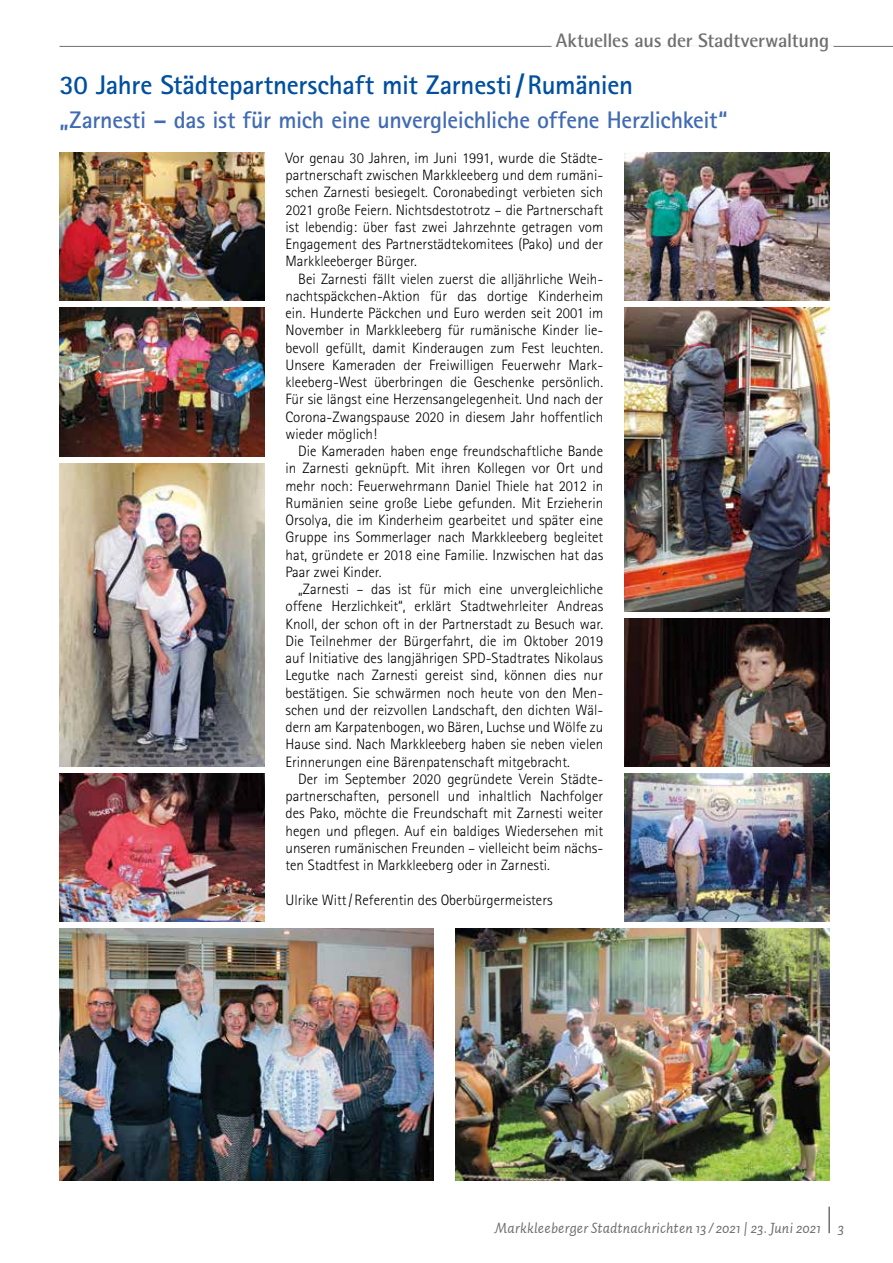
<style>
.page{position:relative;width:893px;height:1263px;background:#fff}
.page>*{position:absolute;margin:0;border:0;box-sizing:border-box;transform-origin:0 0}
.t1{font:700 27px "Rotis Sans Serif";letter-spacing:-.01em;color:#004f9f}
.t2{font:700 24px "Rotis Sans Serif";letter-spacing:-.015em;color:#416bb2}
.t3{font:700 19.5px "Rotis Semi Sans";letter-spacing:-.01em;color:#706f6f}
.t4{font:300 15px/17.2px "Rotis Sans Serif";color:#000;text-align:justify}
.t5{font:italic 15px "Auto 2";letter-spacing:.01em;color:#706f6f}
</style>
<div class="page">
<hr style="left:828px;top:1206px;width:2px;height:27px;background:#706f6f">
<hr style="left:60px;top:46px;width:833px;height:1px;background:#706f6f">
<hr style="left:552px;top:46px;width:281px;height:1px;background:#fff">
<img style="left:60px;top:153px;width:204px;height:148px">
<img style="left:624px;top:153px;width:205px;height:148px">
<img style="left:60px;top:308px;width:204px;height:148px">
<img style="left:624px;top:618px;width:205px;height:149px">
<img style="left:60px;top:774px;width:204px;height:148px">
<img style="left:624px;top:774px;width:205px;height:148px">
<img style="left:60px;top:463px;width:204px;height:304px">
<img style="left:624px;top:308px;width:205px;height:303px">
<img style="left:60px;top:928px;width:374px;height:253px">
<img style="left:455px;top:928px;width:374px;height:253px">
<h3 class="t3" style="left:556px;top:28px;width:275px">Aktuelles aus der Stadtverwaltung</h3>
<h1 class="t1" style="left:60px;top:68px;width:575px">30 Jahre Städtepartnerschaft mit Zarnesti/Rumänien</h1>
<h2 class="t2" style="left:60px;top:105px;width:670px">„Zarnesti – das ist für mich eine unvergleichliche offene Herzlichkeit“</h2>
<p class="t4" style="left:285px;top:149px;width:319px">Vor genau 30 Jahren, im Juni 1991, wurde die Städte&shy;partnerschaft zwischen Markkleeberg und dem rumäni&shy;schen Zarnesti besiegelt. Coronabedingt verbieten sich 2021 große Feiern. Nichtsdestotrotz – die Partnerschaft ist lebendig: über fast zwei Jahrzehnte getragen vom Engagement des Partnerstädtekomitees (Pako) und der Markkleeberger Bürger.</p>
<p class="t4" style="left:285px;top:270px;width:319px;text-indent:13px">Bei Zarnesti fällt vielen zuerst die alljährliche Weih&shy;nachtspäckchen-Aktion für das dortige Kinderheim ein. Hunderte Päckchen und Euro werden seit 2001 im November in Markkleeberg für rumänische Kinder lie&shy;bevoll gefüllt, damit Kinderaugen zum Fest leuchten.<br>Unsere Kameraden der Freiwilligen Feuerwehr Mark&shy;kleeberg-West überbringen die Geschenke persönlich.<br>Für sie längst eine Herzensangelegenheit. Und nach der Corona-Zwangspause 2020 in diesem Jahr hoffentlich wieder möglich!</p>
<p class="t4" style="left:285px;top:442px;width:319px;text-indent:13px">Die Kameraden haben enge freundschaftliche Bande in Zarnesti geknüpft. Mit ihren Kollegen vor Ort und mehr noch: Feuerwehrmann Daniel Thiele hat 2012 in Rumänien seine große Liebe gefunden. Mit Erzieherin Orsolya, die im Kinderheim gearbeitet und später eine Gruppe ins Sommerlager nach Markkleeberg begleitet hat, gründete er 2018 eine Familie. Inzwischen hat das Paar zwei Kinder.</p>
<p class="t4" style="left:285px;top:580px;width:319px;text-indent:13px">„Zarnesti – das ist für mich eine unvergleichliche offene Herzlichkeit“, erklärt Stadtwehrleiter Andreas Knoll, der schon oft in der Partnerstadt zu Besuch war.<br>Die Teilnehmer der Bürgerfahrt, die im Oktober 2019 auf Initiative des langjährigen SPD-Stadtrates Nikolaus Legutke nach Zarnesti gereist sind, können dies nur bestätigen. Sie schwärmen noch heute von den Men&shy;schen und der reizvollen Landschaft, den dichten Wäl&shy;dern am Karpatenbogen, wo Bären, Luchse und Wölfe zu Hause sind. Nach Markkleeberg haben sie neben vielen Erinnerungen eine Bärenpatenschaft mitgebracht.</p>
<p class="t4" style="left:285px;top:770px;width:319px;text-indent:13px">Der im September 2020 gegründete Verein Städte&shy;partnerschaften, personell und inhaltlich Nachfolger des Pako, möchte die Freundschaft mit Zarnesti weiter hegen und pflegen. Auf ein baldiges Wiedersehen mit unseren rumänischen Freunden – vielleicht beim nächs&shy;ten Stadtfest in Markkleeberg oder in Zarnesti.</p>
<p class="t4" style="left:285px;top:891px;width:269px">Ulrike Witt/Referentin des Oberbürgermeisters</p>
<p class="t5" style="left:494px;top:1218px;width:351px">Markkleeberger Stadtnachrichten 13 / 2021 | 23. Juni 2021 3</p>
</div>
